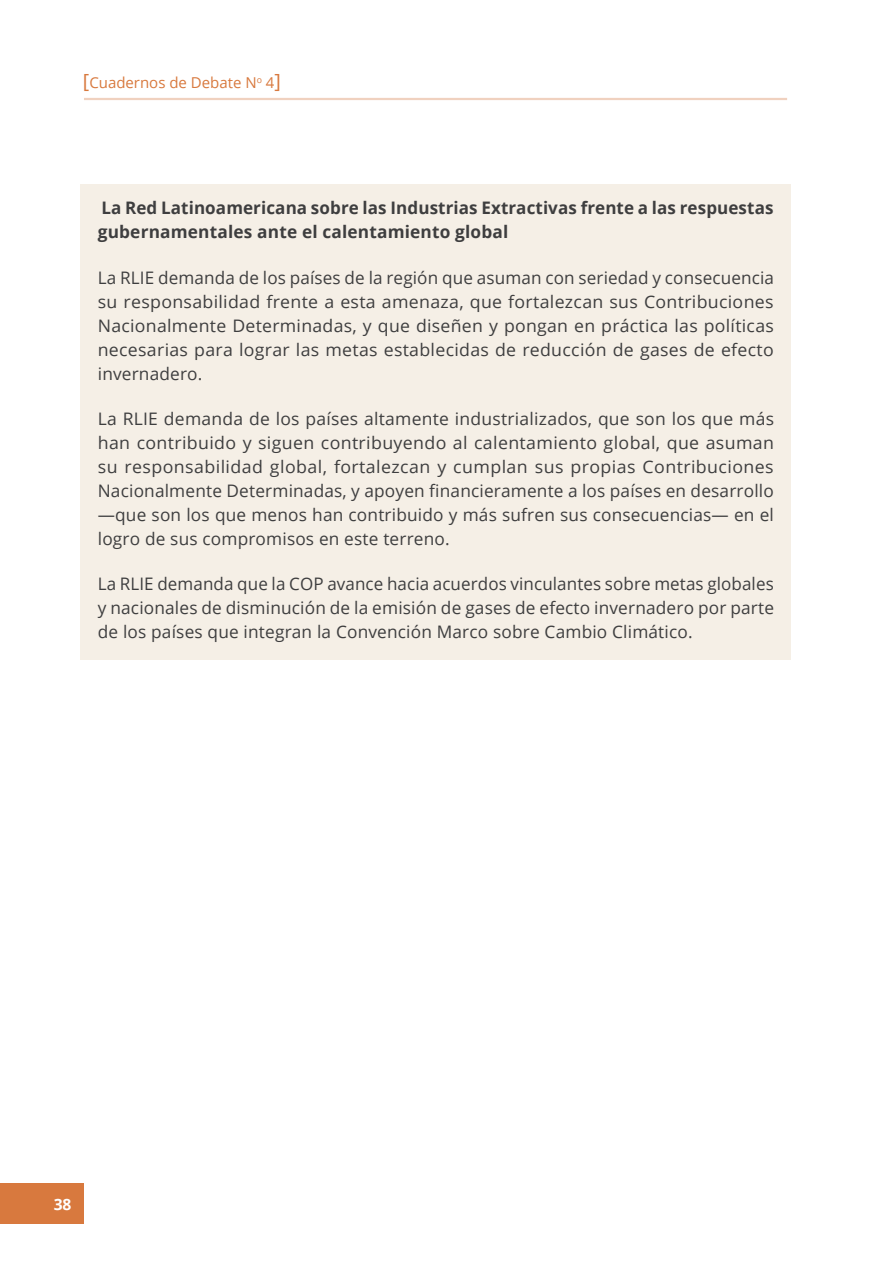
<style>
.page{position:relative;width:893px;height:1263px;background:#fff}
.page>*{position:absolute;margin:0;border:0;box-sizing:border-box;transform-origin:0 0}
.texto_cuadro_nota{font:17.25px/24px "Open Sans";letter-spacing:.01em;color:#3e3e3f;text-align:justify}
.texto_cuadro_nota-2{font:700 17.25px/24px "Open Sans";letter-spacing:.005em;color:#3e3e3f}
.t1{font:700 15.6px "Open Sans";color:#fff}
.t2{font:15px "Open Sans";color:#d8793e}
.s1{font-size:19.5px}
</style>
<div class="page">
<div style="left:0;top:1183px;width:84px;height:41px;background:#d8793e"></div>
<hr style="left:84px;top:98px;width:703px;height:2px;background:#f0d1bf">
<div style="left:81px;top:184px;width:710px;height:76px;background:#f5efe6"></div>
<div style="left:81px;top:254px;width:710px;height:147px;background:#f5efe6"></div>
<div style="left:81px;top:395px;width:710px;height:171px;background:#f5efe6"></div>
<div style="left:81px;top:560px;width:710px;height:100px;background:#f5efe6"></div>
<p class="t2" style="left:83px;top:72px;width:199px"><span class="s1">[</span>Cuadernos de Debate N<sup>o</sup> 4<span class="s1">]</span></p>
<p class="texto_cuadro_nota-2" style="left:98px;top:196px;width:677px">La Red Latinoamericana sobre las Industrias Extractivas frente a las respuestas gubernamentales ante el calentamiento global</p>
<p class="texto_cuadro_nota" style="left:98px;top:265px;width:678px">La RLIE demanda de los países de la región que asuman con seriedad y consecuencia su responsabilidad frente a esta amenaza, que fortalezcan sus Contribuciones Nacionalmente Determinadas, y que diseñen y pongan en práctica las políticas necesarias para lograr las metas establecidas de reducción de gases de efecto invernadero.</p>
<p class="texto_cuadro_nota" style="left:98px;top:406px;width:678px">La RLIE demanda de los países altamente industrializados, que son los que más han contribuido y siguen contribuyendo al calentamiento global, que asuman su responsabilidad global, fortalezcan y cumplan sus propias Contribuciones Nacionalmente Determinadas, y apoyen financieramente a los países en desarrollo —que son los que menos han contribuido y más sufren sus consecuencias— en el logro de sus compromisos en este terreno.</p>
<p class="texto_cuadro_nota" style="left:98px;top:572px;width:678px">La RLIE demanda que la COP avance hacia acuerdos vinculantes sobre metas globales y nacionales de disminución de la emisión de gases de efecto invernadero por parte de los países que integran la Convención Marco sobre Cambio Climático.</p>
<p class="t1" style="left:54px;top:1193px;width:19px">38</p>
</div>
